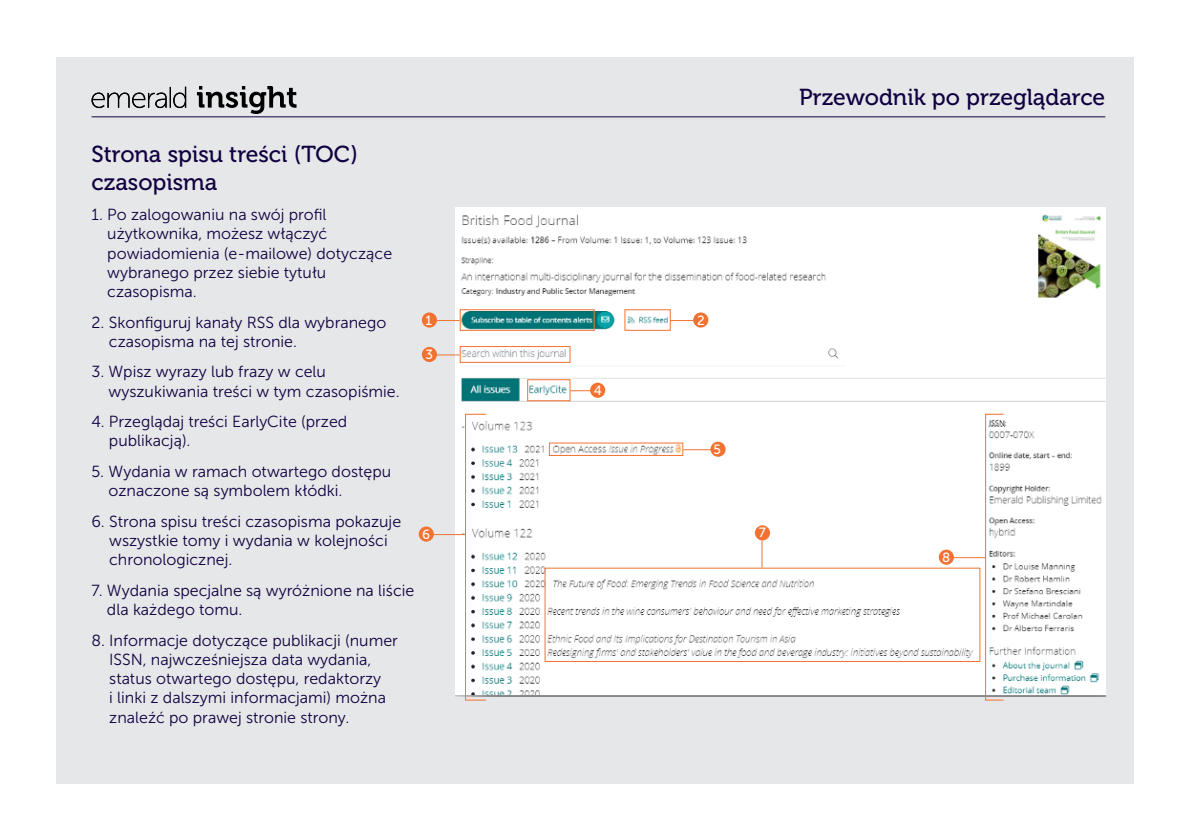
<style>
.page{position:relative;width:1191px;height:840px;background:#fff}
.page>*{position:absolute;margin:0;border:0;box-sizing:border-box;transform-origin:0 0}
.t1{font:23px/27.6px "Museo 500";color:#110041}
.t2{font:16px/19.2px "Museo Sans 300";color:#110041}
.t3{font:13.4px "Museo Sans 500";color:#fff}
</style>
<div class="page">
<div style="left:57px;top:57px;width:1077px;height:725px;background:#e6e7e8"></div>
<hr style="left:92px;top:116px;width:1013px;height:1px;background:#110041">
<svg style="left:92px;top:86px;width:204px;height:28px"></svg>
<img style="left:455px;top:207px;width:650px;height:489px">
<div style="left:465px;top:413px;width:21px;height:287px;border:1px solid #f37231"></div>
<div style="left:985px;top:413px;width:19px;height:287px;border:1px solid #f37231"></div>
<div style="left:460px;top:346px;width:110px;height:16px;border:1px solid #f37231"></div>
<div style="left:460px;top:309px;width:134px;height:21px;border:1px solid #f37231"></div>
<div style="left:624px;top:309px;width:47px;height:21px;border:1px solid #f37231"></div>
<div style="left:527px;top:379px;width:43px;height:22px;border:1px solid #f37231"></div>
<hr style="left:429px;top:534px;width:36px;height:1px;background:#f37231">
<div style="left:419px;top:526px;width:15px;height:15px;background:#f37231;border-radius:50%"></div>
<hr style="left:949px;top:557px;width:36px;height:1px;background:#f37231">
<div style="left:938px;top:549px;width:16px;height:15px;background:#f37231;border-radius:50%"></div>
<svg style="left:437px;top:354px;width:23px;height:1px"></svg>
<div style="left:422px;top:347px;width:15px;height:15px;background:#f37231;border-radius:50%"></div>
<svg style="left:437px;top:320px;width:23px;height:1px"></svg>
<div style="left:422px;top:312px;width:15px;height:15px;background:#f37231;border-radius:50%"></div>
<svg style="left:670px;top:320px;width:23px;height:1px"></svg>
<div style="left:693px;top:312px;width:15px;height:15px;background:#f37231;border-radius:50%"></div>
<svg style="left:570px;top:390px;width:20px;height:1px"></svg>
<svg style="left:683px;top:449px;width:27px;height:1px"></svg>
<div style="left:590px;top:382px;width:15px;height:15px;background:#f37231;border-radius:50%"></div>
<div style="left:710px;top:441px;width:15px;height:15px;background:#f37231;border-radius:50%"></div>
<svg style="left:761px;top:540px;width:1px;height:27px"></svg>
<div style="left:755px;top:525px;width:15px;height:15px;background:#f37231;border-radius:50%"></div>
<p class="t1" style="left:92px;top:140px;width:268px">Strona spisu treści (TOC) czasopisma</p>
<p class="t2" style="left:107px;top:205px;width:286px;text-indent:-16px">1. Po zalogowaniu na swój profil użytkownika, możesz włączyć powiadomienia (e-mailowe) dotyczące wybranego przez siebie tytułu czasopisma.</p>
<p class="t2" style="left:109px;top:312px;width:279px;text-indent:-17px">2. Skonfiguruj kanały RSS dla wybranego czasopisma na tej stronie.</p>
<p class="t2" style="left:109px;top:362px;width:292px;text-indent:-17px">3. Wpisz wyrazy lub frazy w celu wyszukiwania treści w tym czasopiśmie.</p>
<p class="t2" style="left:109px;top:412px;width:240px;text-indent:-17px">4. Przeglądaj treści EarlyCite (przed publikacją).</p>
<p class="t2" style="left:109px;top:462px;width:284px;text-indent:-17px">5. Wydania w ramach otwartego dostępu oznaczone są symbolem kłódki.</p>
<p class="t2" style="left:109px;top:511px;width:293px;text-indent:-18px">6. Strona spisu treści czasopisma pokazuje wszystkie tomy i wydania w kolejności chronologicznej.</p>
<p class="t2" style="left:107px;top:580px;width:309px;text-indent:-15px">7. Wydania specjalne są wyróżnione na liście dla każdego tomu.</p>
<p class="t2" style="left:109px;top:630px;width:290px;text-indent:-18px">8. Informacje dotyczące publikacji (numer ISSN, najwcześniejsza data wydania, status otwartego dostępu, redaktorzy<br>i linki z dalszymi informacjami) można znaleźć po prawej stronie strony.</p>
<p class="t3" style="left:425px;top:312px;width:8px">1</p>
<p class="t3" style="left:697px;top:312px;width:9px">2</p>
<p class="t3" style="left:425px;top:347px;width:9px">3</p>
<p class="t3" style="left:422px;top:526px;width:9px">6</p>
<p class="t3" style="left:593px;top:382px;width:10px">4</p>
<p class="t3" style="left:713px;top:441px;width:9px">5</p>
<h1 class="t1" style="left:799px;top:84px;width:307px">Przewodnik po przeglądarce</h1>
<p class="t3" style="left:759px;top:525px;width:9px">7</p>
<p class="t3" style="left:942px;top:549px;width:10px">8</p>
</div>
